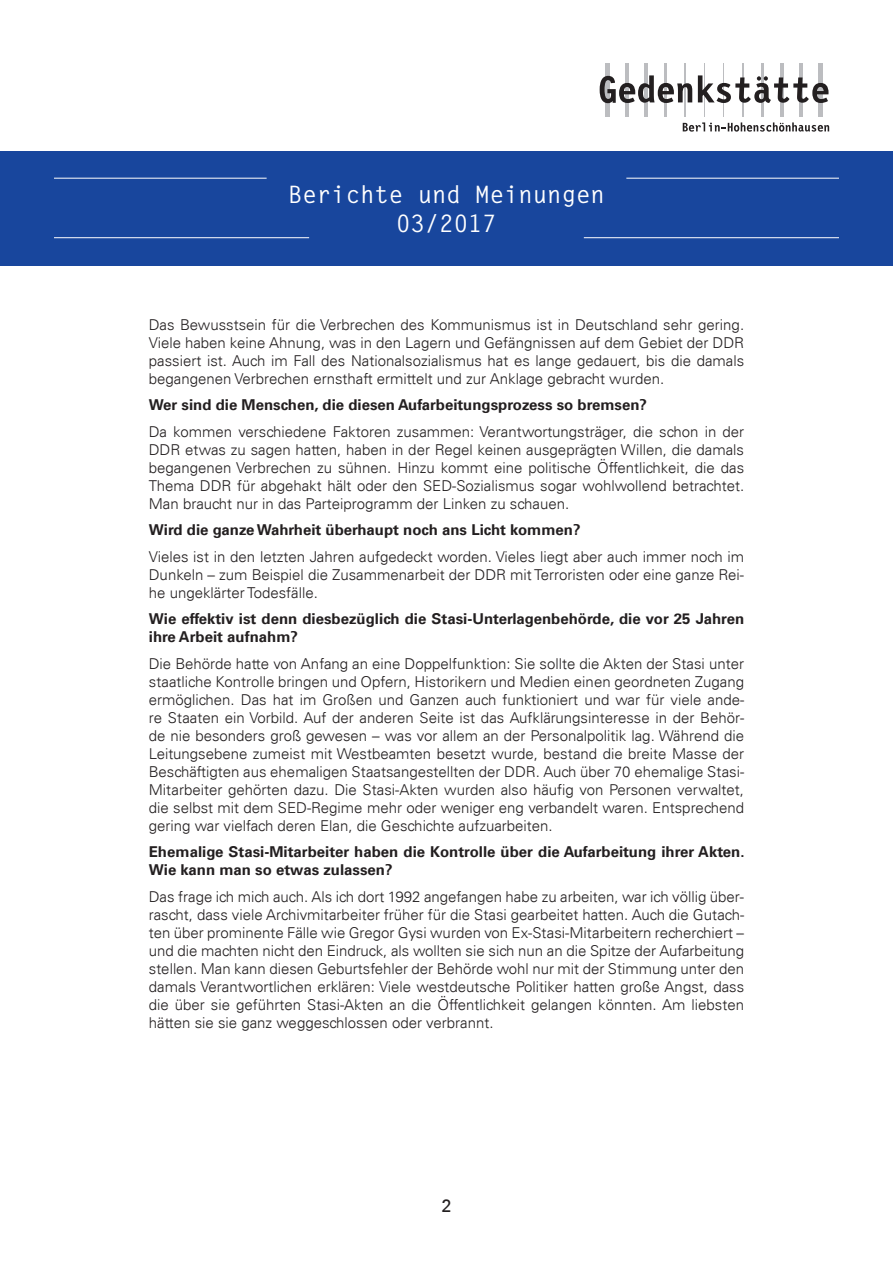
<style>
.page{position:relative;width:893px;height:1263px;background:#fff}
.page>*{position:absolute;margin:0;border:0;box-sizing:border-box;transform-origin:0 0}
.t1{font:700 24px/28.8px "Letter Gothic Std";color:#fff;text-align:center}
.t2{font:18px "Univers";color:#231f20}
.t3{font:300 15px/18px "Univers";color:#231f20;text-align:justify}
.t4{font:700 15px/18px "Univers";color:#231f20}
</style>
<div class="page">
<div style="left:0;top:151px;width:893px;height:115px;background:#18469d"></div>
<hr style="left:54px;top:178px;width:213px;height:1px;background:#fff">
<hr style="left:626px;top:178px;width:213px;height:1px;background:#fff">
<hr style="left:54px;top:237px;width:255px;height:1px;background:#fff">
<hr style="left:584px;top:237px;width:255px;height:1px;background:#fff">
<hr style="left:761px;top:64px;width:3px;height:53px;background:#bcbdc0">
<hr style="left:742px;top:64px;width:2px;height:53px;background:#bcbdc0">
<hr style="left:723px;top:64px;width:1px;height:53px;background:#bcbdc0">
<hr style="left:664px;top:64px;width:3px;height:53px;background:#bcbdc0">
<hr style="left:684px;top:64px;width:2px;height:53px;background:#bcbdc0">
<hr style="left:704px;top:64px;width:1px;height:53px;background:#bcbdc0">
<div style="left:818px;top:64px;width:5px;height:53px;background:#bcbdc0"></div>
<hr style="left:799px;top:64px;width:4px;height:53px;background:#bcbdc0">
<hr style="left:780px;top:64px;width:3px;height:53px;background:#bcbdc0">
<div style="left:605px;top:64px;width:5px;height:53px;background:#bcbdc0"></div>
<hr style="left:625px;top:64px;width:4px;height:53px;background:#bcbdc0">
<hr style="left:645px;top:64px;width:3px;height:53px;background:#bcbdc0">
<svg style="left:683px;top:122px;width:146px;height:10px"></svg>
<svg style="left:600px;top:75px;width:92px;height:28px"></svg>
<svg style="left:698px;top:75px;width:130px;height:28px"></svg>
<h1 class="t1" style="left:288px;top:180px;width:318px">Berichte und Meinungen<br>03/2017</h1>
<p class="t3" style="left:149px;top:315px;width:597px">Das Bewusstsein für die Verbrechen des Kommunismus ist in Deutschland sehr gering.<br>Viele haben keine Ahnung, was in den Lagern und Gefängnissen auf dem Gebiet der DDR passiert ist. Auch im Fall des Nationalsozialismus hat es lange gedauert, bis die damals begangenen Verbrechen ernsthaft ermittelt und zur Anklage gebracht wurden.</p>
<p class="t4" style="left:149px;top:396px;width:500px">Wer sind die Menschen, die diesen Aufarbeitungsprozess so bremsen?</p>
<p class="t3" style="left:149px;top:422px;width:597px">Da kommen verschiedene Faktoren zusammen: Verantwortungsträger, die schon in der DDR etwas zu sagen hatten, haben in der Regel keinen ausgeprägten Willen, die damals begangenen Verbrechen zu sühnen. Hinzu kommt eine politische Öffentlichkeit, die das Thema DDR für abgehakt hält oder den SED-Sozialismus sogar wohlwollend betrachtet.<br>Man braucht nur in das Parteiprogramm der Linken zu schauen.</p>
<p class="t4" style="left:149px;top:521px;width:433px">Wird die ganze Wahrheit überhaupt noch ans Licht kommen?</p>
<p class="t3" style="left:149px;top:547px;width:597px">Vieles ist in den letzten Jahren aufgedeckt worden. Vieles liegt aber auch immer noch im Dunkeln – zum Beispiel die Zusammenarbeit der DDR mit Terroristen oder eine ganze Rei&shy;he ungeklärter Todesfälle.</p>
<p class="t4" style="left:149px;top:610px;width:597px">Wie effektiv ist denn diesbezüglich die Stasi-Unterlagenbehörde, die vor 25 Jahren ihre Arbeit aufnahm?</p>
<p class="t3" style="left:149px;top:654px;width:597px">Die Behörde hatte von Anfang an eine Doppelfunktion: Sie sollte die Akten der Stasi unter staatliche Kontrolle bringen und Opfern, Historikern und Medien einen geordneten Zugang ermöglichen. Das hat im Großen und Ganzen auch funktioniert und war für viele ande&shy;re Staaten ein Vorbild. Auf der anderen Seite ist das Aufklärungsinteresse in der Behör&shy;de nie besonders groß gewesen – was vor allem an der Personalpolitik lag. Während die Leitungsebene zumeist mit Westbeamten besetzt wurde, bestand die breite Masse der Beschäftigten aus ehemaligen Staatsangestellten der DDR. Auch über 70 ehemalige Stasi-Mitarbeiter gehörten dazu. Die Stasi-Akten wurden also häufig von Personen verwaltet, die selbst mit dem SED-Regime mehr oder weniger eng verbandelt waren. Entsprechend gering war vielfach deren Elan, die Geschichte aufzuarbeiten.</p>
<p class="t4" style="left:149px;top:843px;width:597px">Ehemalige Stasi-Mitarbeiter haben die Kontrolle über die Aufarbeitung ihrer Akten.<br>Wie kann man so etwas zulassen?</p>
<p class="t3" style="left:149px;top:887px;width:597px">Das frage ich mich auch. Als ich dort 1992 angefangen habe zu arbeiten, war ich völlig über&shy;rascht, dass viele Archivmitarbeiter früher für die Stasi gearbeitet hatten. Auch die Gutach&shy;ten über prominente Fälle wie Gregor Gysi wurden von Ex-Stasi-Mitarbeitern recherchiert – und die machten nicht den Eindruck, als wollten sie sich nun an die Spitze der Aufarbeitung stellen. Man kann diesen Geburtsfehler der Behörde wohl nur mit der Stimmung unter den damals Verantwortlichen erklären: Viele westdeutsche Politiker hatten große Angst, dass die über sie geführten Stasi-Akten an die Öffentlichkeit gelangen könnten. Am liebsten hätten sie sie ganz weggeschlossen oder verbrannt.</p>
<p class="t2" style="left:441px;top:1195px;width:12px">2</p>
</div>
